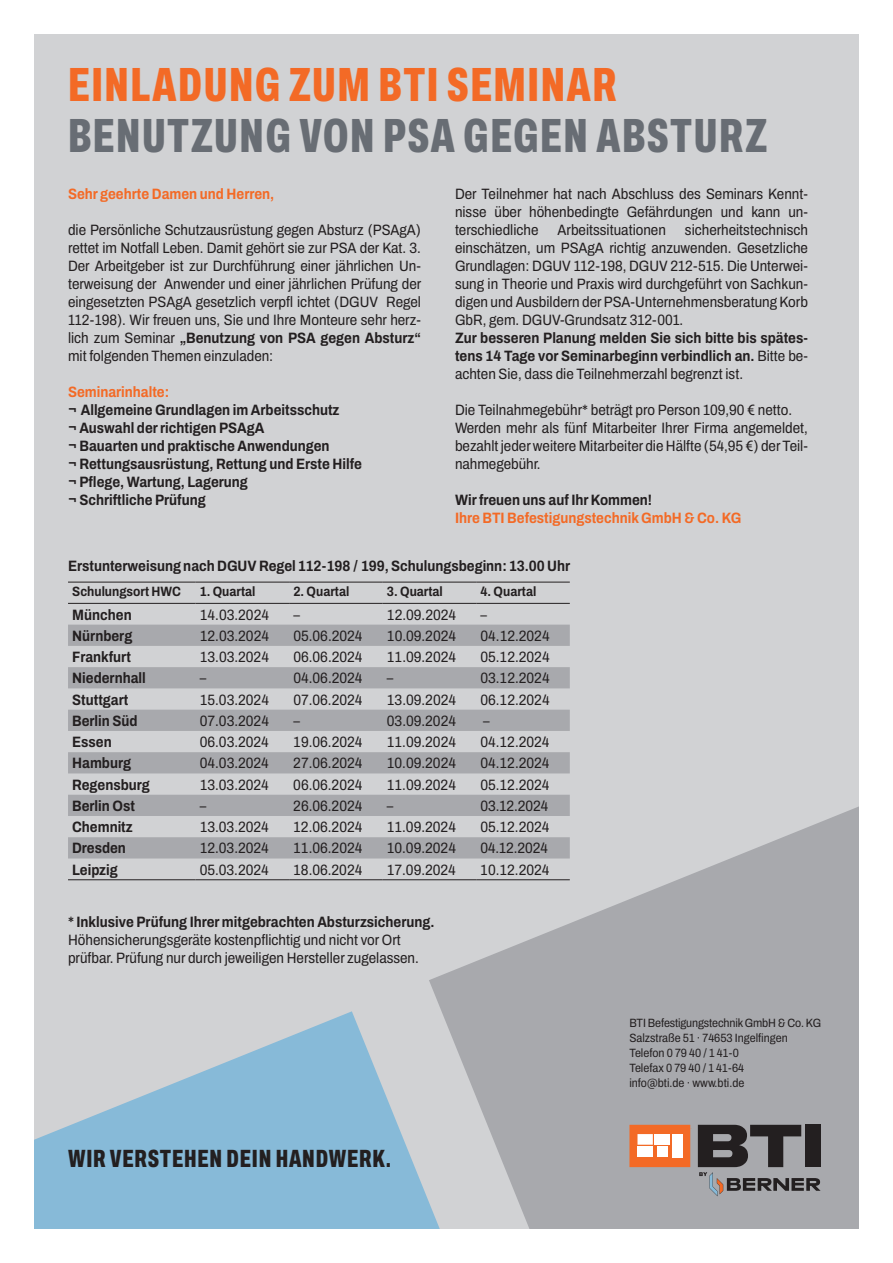
<style>
.page{position:relative;width:893px;height:1263px;background:#fff}
.page>*{position:absolute;margin:0;border:0;box-sizing:border-box;transform-origin:0 0}
.t1{font:800 extra-condensed 48px "Archivo";letter-spacing:.035em;color:#686d74}
.t2{font:800 extra-condensed 48px "Archivo";letter-spacing:.03em;color:#f36a26}
.t3{font:800 extra-condensed 24.9px "Archivo";letter-spacing:.03em;color:#231f20}
.t4{font:semi-condensed 15px/18px "Archivo";color:#231f20;text-align:justify}
.t5{font:700 semi-condensed 15px/18px "Archivo";color:#231f20}
.t6{font:700 semi-condensed 15px "Archivo";color:#f36a26}
.t7{font:700 semi-condensed 13.5px "Archivo";color:#231f20}
.t8{font:semi-condensed 12px/15px "Archivo";color:#231f20}
.s1{font-weight:700}
.s2{font-weight:400}
</style>
<div class="page">
<div style="left:34px;top:34px;width:825px;height:1195px;background:#d1d2d4"></div>
<svg style="left:429px;top:806px;width:430px;height:423px;fill:#a8a9ad"></svg>
<svg style="left:34px;top:1011px;width:406px;height:218px;fill:#87bad8"></svg>
<div style="left:629px;top:1125px;width:61px;height:42px;background:#f36a26"></div>
<div style="left:655px;top:1134px;width:15px;height:11px;background:#fff"></div>
<div style="left:672px;top:1134px;width:10px;height:23px;background:#fff"></div>
<div style="left:637px;top:1146px;width:16px;height:11px;background:#fff"></div>
<div style="left:657px;top:1146px;width:10px;height:11px;background:#fff"></div>
<div style="left:637px;top:1134px;width:16px;height:11px;background:#fff"></div>
<svg style="left:698px;top:1125px;width:123px;height:71px;background:#676567"></svg>
<svg style="left:68px;top:625px;width:502px;height:233px;fill:#a8a9ad"></svg>
<hr style="left:68px;top:582px;width:128px;height:1px;background:#231f20">
<hr style="left:196px;top:582px;width:93px;height:1px;background:#231f20">
<hr style="left:289px;top:582px;width:94px;height:1px;background:#231f20">
<hr style="left:383px;top:582px;width:93px;height:1px;background:#231f20">
<hr style="left:476px;top:582px;width:94px;height:1px;background:#231f20">
<hr style="left:68px;top:879px;width:128px;height:1px;background:#231f20">
<hr style="left:196px;top:879px;width:93px;height:1px;background:#231f20">
<hr style="left:289px;top:879px;width:94px;height:1px;background:#231f20">
<hr style="left:383px;top:879px;width:93px;height:1px;background:#231f20">
<hr style="left:476px;top:879px;width:94px;height:1px;background:#231f20">
<hr style="left:68px;top:603px;width:128px;height:1px;background:#231f20">
<hr style="left:196px;top:603px;width:93px;height:1px;background:#231f20">
<hr style="left:289px;top:603px;width:94px;height:1px;background:#231f20">
<hr style="left:383px;top:603px;width:93px;height:1px;background:#231f20">
<hr style="left:476px;top:603px;width:94px;height:1px;background:#231f20">
<h1 class="t2" style="left:68px;top:48px;width:550px">EINLADUNG ZUM BTI SEMINAR</h1>
<h1 class="t1" style="left:68px;top:99px;width:701px">BENUTZUNG VON PSA GEGEN ABSTURZ</h1>
<p class="t6" style="left:68px;top:183px;width:208px">Sehr geehrte Damen und Herren,</p>
<p class="t4" style="left:68px;top:221px;width:355px">die Persönliche Schutzausrüstung gegen Absturz (PSAgA) rettet im Notfall Leben. Damit gehört sie zur PSA der Kat. 3.<br>Der Arbeitgeber ist zur Durchführung einer jährlichen Un&shy;terweisung der Anwender und einer jährlichen Prüfung der eingesetzten PSAgA gesetzlich verpfl ichtet (DGUV Regel 112-198). Wir freuen uns, Sie und Ihre Monteure sehr herz&shy;lich zum Seminar <span class="s1">„Benutzung von PSA gegen Absturz“ </span>mit folgenden Themen einzuladen:</p>
<p class="t6" style="left:68px;top:381px;width:103px">Seminarinhalte:</p>
<p class="t5" style="left:68px;top:401px;width:295px">¬ Allgemeine Grundlagen im Arbeitsschutz<br>¬ Auswahl der richtigen PSAgA<br>¬ Bauarten und praktische Anwendungen<br>¬ Rettungsausrüstung, Rettung und Erste Hilfe ¬ Pflege, Wartung, Lagerung<br>¬ Schriftliche Prüfung</p>
<p class="t4" style="left:455px;top:185px;width:354px">Der Teilnehmer hat nach Abschluss des Seminars Kennt&shy;nisse über höhenbedingte Gefährdungen und kann un&shy;terschiedliche</p>
<p class="t4" style="left:455px;top:221px;width:354px;text-indent:230px">sicherheitstechnisch einschätzen, um PSAgA richtig anzuwenden. Gesetzliche Grundlagen: DGUV 112-198, DGUV 212-515. Die Unterwei&shy;sung in Theorie und Praxis wird durchgeführt von Sachkun&shy;digen und Ausbildern der PSA-Unternehmensberatung Korb GbR, gem. DGUV-Grundsatz 312-001.</p>
<p class="t5" style="left:455px;top:329px;width:354px;text-align:justify">Zur besseren Planung melden Sie sich bitte bis spätes&shy;tens 14 Tage vor Seminarbeginn verbindlich an. <span class="s2">Bitte be&shy;achten Sie, dass die Teilnehmerzahl begrenzt ist.</span></p>
<p class="t4" style="left:455px;top:401px;width:354px;text-align:left">Die Teilnahmegebühr* beträgt pro Person 109,90 € netto.<br>Werden mehr als fünf Mitarbeiter Ihrer Firma angemeldet, bezahlt jeder weitere Mitarbeiter die Hälfte (54,95 €) der Teil&shy;nahmegebühr.</p>
<p class="t5" style="left:455px;top:491px;width:199px">Wir freuen uns auf Ihr Kommen!</p>
<p class="t6" style="left:455px;top:507px;width:288px">Ihre BTI Befestigungstechnik GmbH &amp; Co. KG</p>
<p class="t4" style="left:558px;top:221px;width:110px">Arbeitssituationen</p>
<p class="t5" style="left:68px;top:557px;width:504px">Erstunterweisung nach DGUV Regel 112-198 / 199, Schulungsbeginn: 13.00 Uhr</p>
<p class="t7" style="left:72px;top:581px;width:110px">Schulungsort HWC</p>
<p class="t7" style="left:200px;top:581px;width:57px">1. Quartal</p>
<p class="t7" style="left:293px;top:581px;width:57px">2. Quartal</p>
<p class="t7" style="left:387px;top:581px;width:57px">3. Quartal</p>
<p class="t7" style="left:480px;top:581px;width:57px">4. Quartal</p>
<p class="t5" style="left:72px;top:605px;width:61px">München</p>
<p class="t4" style="left:200px;top:605px;width:71px">14.03.2024</p>
<p class="t4" style="left:293px;top:605px;width:8px">–</p>
<p class="t4" style="left:387px;top:605px;width:71px">12.09.2024</p>
<p class="t4" style="left:480px;top:605px;width:8px">–</p>
<p class="t5" style="left:72px;top:626px;width:62px">Nürnberg</p>
<p class="t4" style="left:200px;top:627px;width:71px">12.03.2024</p>
<p class="t4" style="left:293px;top:627px;width:71px">05.06.2024</p>
<p class="t4" style="left:387px;top:627px;width:71px">10.09.2024</p>
<p class="t4" style="left:480px;top:627px;width:71px">04.12.2024</p>
<p class="t5" style="left:72px;top:648px;width:60px">Frankfurt</p>
<p class="t4" style="left:200px;top:648px;width:71px">13.03.2024</p>
<p class="t4" style="left:293px;top:648px;width:71px">06.06.2024</p>
<p class="t4" style="left:387px;top:648px;width:71px">11.09.2024</p>
<p class="t4" style="left:480px;top:648px;width:71px">05.12.2024</p>
<p class="t5" style="left:72px;top:669px;width:75px">Niedernhall</p>
<p class="t4" style="left:200px;top:669px;width:8px">–</p>
<p class="t4" style="left:293px;top:669px;width:71px">04.06.2024</p>
<p class="t4" style="left:387px;top:669px;width:8px">–</p>
<p class="t4" style="left:480px;top:669px;width:71px">03.12.2024</p>
<p class="t5" style="left:72px;top:690px;width:58px">Stuttgart</p>
<p class="t4" style="left:200px;top:690px;width:71px">15.03.2024</p>
<p class="t4" style="left:293px;top:690px;width:71px">07.06.2024</p>
<p class="t4" style="left:387px;top:690px;width:71px">13.09.2024</p>
<p class="t4" style="left:480px;top:690px;width:71px">06.12.2024</p>
<p class="t5" style="left:72px;top:712px;width:67px">Berlin Süd</p>
<p class="t4" style="left:200px;top:712px;width:71px">07.03.2024</p>
<p class="t4" style="left:293px;top:712px;width:8px">–</p>
<p class="t4" style="left:387px;top:712px;width:71px">03.09.2024</p>
<p class="t4" style="left:483px;top:712px;width:8px">–</p>
<p class="t5" style="left:72px;top:733px;width:41px">Essen</p>
<p class="t4" style="left:200px;top:733px;width:71px">06.03.2024</p>
<p class="t4" style="left:293px;top:733px;width:71px">19.06.2024</p>
<p class="t4" style="left:387px;top:733px;width:71px">11.09.2024</p>
<p class="t4" style="left:480px;top:733px;width:71px">04.12.2024</p>
<p class="t5" style="left:72px;top:754px;width:60px">Hamburg</p>
<p class="t4" style="left:200px;top:754px;width:71px">04.03.2024</p>
<p class="t4" style="left:293px;top:754px;width:71px">27.06.2024</p>
<p class="t4" style="left:387px;top:754px;width:71px">10.09.2024</p>
<p class="t4" style="left:480px;top:754px;width:71px">04.12.2024</p>
<p class="t5" style="left:72px;top:775px;width:79px">Regensburg</p>
<p class="t4" style="left:200px;top:775px;width:71px">13.03.2024</p>
<p class="t4" style="left:293px;top:775px;width:71px">06.06.2024</p>
<p class="t4" style="left:387px;top:775px;width:71px">11.09.2024</p>
<p class="t4" style="left:480px;top:775px;width:71px">05.12.2024</p>
<p class="t5" style="left:72px;top:797px;width:64px">Berlin Ost</p>
<p class="t4" style="left:200px;top:797px;width:8px">–</p>
<p class="t4" style="left:293px;top:797px;width:71px">26.06.2024</p>
<p class="t4" style="left:387px;top:797px;width:8px">–</p>
<p class="t4" style="left:480px;top:797px;width:69px">03.12.2024</p>
<p class="t5" style="left:72px;top:818px;width:62px">Chemnitz</p>
<p class="t4" style="left:200px;top:818px;width:71px">13.03.2024</p>
<p class="t4" style="left:293px;top:818px;width:71px">12.06.2024</p>
<p class="t4" style="left:387px;top:818px;width:71px">11.09.2024</p>
<p class="t4" style="left:480px;top:818px;width:71px">05.12.2024</p>
<p class="t5" style="left:72px;top:839px;width:55px">Dresden</p>
<p class="t4" style="left:200px;top:839px;width:71px">12.03.2024</p>
<p class="t4" style="left:293px;top:839px;width:71px">11.06.2024</p>
<p class="t4" style="left:387px;top:839px;width:71px">10.09.2024</p>
<p class="t4" style="left:480px;top:839px;width:69px">04.12.2024</p>
<p class="t5" style="left:72px;top:860px;width:47px">Leipzig</p>
<p class="t4" style="left:200px;top:860px;width:71px">05.03.2024</p>
<p class="t4" style="left:293px;top:860px;width:71px">18.06.2024</p>
<p class="t4" style="left:387px;top:860px;width:71px">17.09.2024</p>
<p class="t4" style="left:480px;top:860px;width:71px">10.12.2024</p>
<p class="t5" style="left:68px;top:913px;width:368px">* Inklusive Prüfung Ihrer mitgebrachten Absturzsicherung.</p>
<p class="t4" style="left:68px;top:931px;width:352px">Höhensicherungsgeräte kostenpflichtig und nicht vor Ort prüfbar. Prüfung nur durch jeweiligen Hersteller zugelassen.</p>
<h2 class="t3" style="left:68px;top:1140px;width:324px">WIR VERSTEHEN DEIN HANDWERK.</h2>
<p class="t8" style="left:629px;top:1015px;width:193px">BTI Befestigungstechnik GmbH &amp; Co. KG<br>Salzstraße 51 · 74653 Ingelfingen<br>Telefon 0 79 40 / 1 41-0<br>Telefax 0 79 40 / 1 41-64<br>info@bti.de · www.bti.de</p>
</div>
